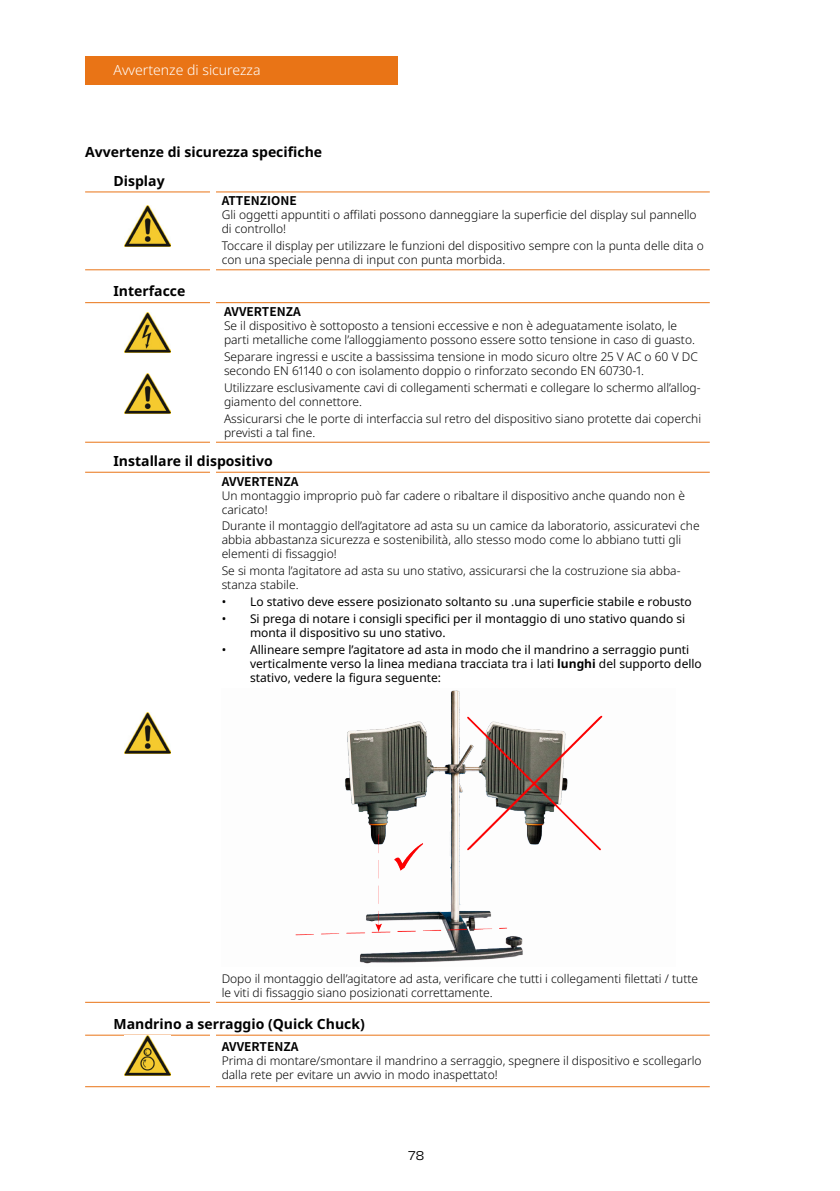
<style>
.page{position:relative;width:840px;height:1191px;background:#fff}
.page>*{position:absolute;margin:0;border:0;box-sizing:border-box;transform-origin:0 0}
.t1{font:700 14px/29px "Noto Sans";color:#000}
.t2{font:300 14px "Noto Sans";color:#fff}
.t3{font:300 12px/14px "Noto Sans";color:#000}
.t4{font:12px/14px "Noto Sans";color:#000}
.t5{font:700 12px "Noto Sans CJ Kkr";color:#000}
.t6{font:300 12px "Max OT";color:#000}
.s1{font-weight:700}
</style>
<div class="page">
<div style="left:85px;top:57px;width:312px;height:28px;background:#e97416"></div>
<hr style="left:85px;top:191px;width:125px;height:1px;background:#e97416">
<hr style="left:85px;top:269px;width:125px;height:1px;background:#e97416">
<hr style="left:216px;top:191px;width:493px;height:1px;background:#e97416">
<hr style="left:216px;top:269px;width:493px;height:1px;background:#e97416">
<img style="left:125px;top:206px;width:45px;height:41px">
<hr style="left:85px;top:302px;width:125px;height:1px;background:#e97416">
<hr style="left:85px;top:442px;width:125px;height:1px;background:#e97416">
<hr style="left:216px;top:302px;width:493px;height:1px;background:#e97416">
<hr style="left:216px;top:442px;width:493px;height:1px;background:#e97416">
<img style="left:125px;top:312px;width:45px;height:40px">
<img style="left:125px;top:374px;width:45px;height:39px">
<hr style="left:85px;top:472px;width:125px;height:1px;background:#e97416">
<hr style="left:85px;top:1001px;width:125px;height:1px;background:#e97416">
<hr style="left:216px;top:472px;width:493px;height:1px;background:#e97416">
<hr style="left:216px;top:1001px;width:493px;height:1px;background:#e97416">
<img style="left:125px;top:712px;width:45px;height:41px">
<img style="left:295px;top:690px;width:307px;height:274px">
<hr style="left:85px;top:1034px;width:125px;height:1px;background:#e97416">
<hr style="left:85px;top:1086px;width:125px;height:1px;background:#e97416">
<hr style="left:216px;top:1034px;width:493px;height:1px;background:#e97416">
<hr style="left:216px;top:1086px;width:493px;height:1px;background:#e97416">
<img style="left:125px;top:1035px;width:45px;height:40px">
<p class="t2" style="left:113px;top:60px;width:148px">Avvertenze di sicurezza</p>
<p class="t1" style="left:113px;top:137px;width:210px;text-indent:-28px">Avvertenze di sicurezza specifiche<br>Display</p>
<p class="t5" style="left:221px;top:194px;width:77px">ATTENZIONE</p>
<p class="t3" style="left:221px;top:208px;width:476px">Gli oggetti appuntiti o affilati possono danneggiare la superficie del display sul pannello di controllo!</p>
<p class="t3" style="left:221px;top:239px;width:483px">Toccare il display per utilizzare le funzioni del dispositivo sempre con la punta delle dita o con una speciale penna di input con punta morbida.</p>
<p class="t1" style="left:113px;top:277px;width:73px">Interfacce</p>
<p class="t5" style="left:224px;top:305px;width:78px">AVVERTENZA</p>
<p class="t3" style="left:224px;top:319px;width:472px">Se il dispositivo è sottoposto a tensioni eccessive e non è adeguatamente isolato, le parti metalliche come l’alloggiamento possono essere sotto tensione in caso di guasto.</p>
<p class="t3" style="left:224px;top:350px;width:475px">Separare ingressi e uscite a bassissima tensione in modo sicuro oltre 25 V AC o 60 V DC secondo EN 61140 o con isolamento doppio o rinforzato secondo EN 60730-1.</p>
<p class="t3" style="left:224px;top:381px;width:478px">Utilizzare esclusivamente cavi di collegamenti schermati e collegare lo schermo all’allog&shy;giamento del connettore.</p>
<p class="t3" style="left:224px;top:411px;width:478px">Assicurarsi che le porte di interfaccia sul retro del dispositivo siano protette dai coperchi previsti a tal fine.</p>
<p class="t1" style="left:113px;top:447px;width:161px">Installare il dispositivo</p>
<p class="t5" style="left:221px;top:474px;width:78px">AVVERTENZA</p>
<p class="t3" style="left:221px;top:488px;width:464px">Un montaggio improprio può far cadere o ribaltare il dispositivo anche quando non è caricato!</p>
<p class="t3" style="left:221px;top:519px;width:479px">Durante il montaggio dell’agitatore ad asta su un camice da laboratorio, assicuratevi che abbia abbastanza sicurezza e sostenibilità, allo stesso modo come lo abbiano tutti gli elementi di fissaggio!</p>
<p class="t3" style="left:221px;top:564px;width:460px">Se si monta l’agitatore ad asta su uno stativo, assicurarsi che la costruzione sia abba&shy;stanza stabile.</p>
<p class="t4" style="left:221px;top:595px;width:471px">• Lo stativo deve essere posizionato soltanto su .una superficie stabile e robusto</p>
<p class="t4" style="left:250px;top:612px;width:436px;text-indent:-28px">• Si prega di notare i consigli specifici per il montaggio di uno stativo quando si monta il dispositivo su uno stativo.</p>
<p class="t4" style="left:250px;top:643px;width:453px;text-indent:-28px">• Allineare sempre l’agitatore ad asta in modo che il mandrino a serraggio punti verticalmente verso la linea mediana tracciata tra i lati <span class="s1">lunghi</span> del supporto dello stativo, vedere la figura seguente:</p>
<p class="t3" style="left:221px;top:971px;width:477px">Dopo il montaggio dell’agitatore ad asta, verificare che tutti i collegamenti filettati / tutte le viti di fissaggio siano posizionati correttamente.</p>
<p class="t1" style="left:113px;top:1009px;width:253px">Mandrino a serraggio (Quick Chuck)</p>
<p class="t5" style="left:221px;top:1039px;width:78px">AVVERTENZA</p>
<p class="t3" style="left:221px;top:1053px;width:481px">Prima di montare/smontare il mandrino a serraggio, spegnere il dispositivo e scollegarlo dalla rete per evitare un avvio in modo inaspettato!</p>
<p class="t6" style="left:408px;top:1148px;width:17px">78</p>
</div>
